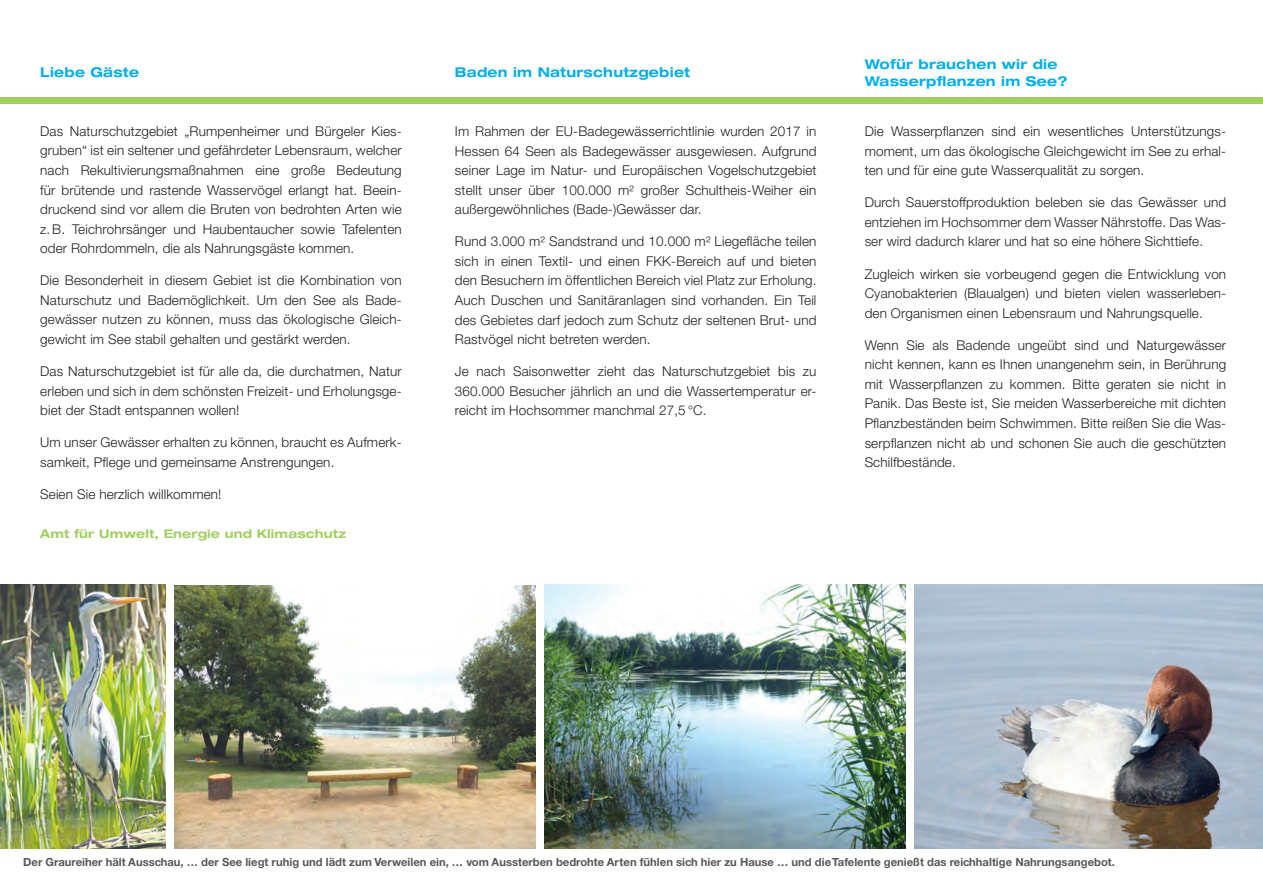
<style>
.page{position:relative;width:1263px;height:893px;background:#fff}
.page>*{position:absolute;margin:0;border:0;box-sizing:border-box;transform-origin:0 0}
.t1{font:300 13.5px/19.5px "Helvetica Neue CE";letter-spacing:.01em;color:#231f20;text-align:justify}
.t2{font:700 expanded 13.5px/16.5px "Helvetica Neue";letter-spacing:.02em;color:#00aeef}
.t3{font:700 expanded 12px "Helvetica Neue";letter-spacing:.01em;color:#a2cf62}
.t4{font:700 11.25px "Helvetica Neue CE";color:#57585a}
</style>
<div class="page">
<div style="left:0;top:98px;width:1263px;height:6px;background:#a2cf62"></div>
<img style="left:544px;top:584px;width:361px;height:264px">
<img style="left:0;top:584px;width:166px;height:264px">
<img style="left:914px;top:584px;width:349px;height:264px">
<img style="left:174px;top:585px;width:362px;height:263px">
<p class="t2" style="left:40px;top:64px;width:100px">Liebe Gäste</p>
<p class="t2" style="left:455px;top:64px;width:237px">Baden im Naturschutzgebiet</p>
<p class="t2" style="left:864px;top:56px;width:204px">Wofür brauchen wir die<br>Wasserpflanzen im See?</p>
<p class="t1" style="left:455px;top:121px;width:363px">Im Rahmen der EU-Badegewässerrichtlinie wurden 2017 in Hessen 64 Seen als Badegewässer ausgewiesen. Aufgrund seiner Lage im Natur- und Europäischen Vogelschutzgebiet stellt unser über 100.000 m² großer Schultheis-Weiher ein außergewöhnliches (Bade-)Gewässer dar.</p>
<p class="t1" style="left:455px;top:232px;width:363px">Rund 3.000 m² Sandstrand und 10.000 m² Liegefläche teilen sich in einen Textil- und einen FKK-Bereich auf und bieten den Besuchern im öffentlichen Bereich viel Platz zur Erholung.<br>Auch Duschen und Sanitäranlagen sind vorhanden. Ein Teil des Gebietes darf jedoch zum Schutz der seltenen Brut- und Rastvögel nicht betreten werden.</p>
<p class="t1" style="left:455px;top:361px;width:363px">Je nach Saisonwetter zieht das Naturschutzgebiet bis zu 360.000 Besucher jährlich an und die Wassertemperatur er&shy;reicht im Hochsommer manchmal 27,5 °C.</p>
<p class="t1" style="left:40px;top:121px;width:363px">Das Naturschutzgebiet „Rumpenheimer und Bürgeler Kies&shy;gruben“ ist ein seltener und gefährdeter Lebensraum, welcher nach Rekultivierungsmaßnahmen eine große Bedeutung für brütende und rastende Wasservögel erlangt hat. Beein&shy;druckend sind vor allem die Bruten von bedrohten Arten wie z.B. Teichrohrsänger und Haubentaucher sowie Tafelenten oder Rohrdommeln, die als Nahrungsgäste kommen.</p>
<p class="t1" style="left:40px;top:270px;width:363px">Die Besonderheit in diesem Gebiet ist die Kombination von Naturschutz und Bademöglichkeit. Um den See als Bade&shy;gewässer nutzen zu können, muss das ökologische Gleich&shy;gewicht im See stabil gehalten und gestärkt werden.</p>
<p class="t1" style="left:40px;top:361px;width:363px">Das Naturschutzgebiet ist für alle da, die durchatmen, Natur erleben und sich in dem schönsten Freizeit- und Erholungsge&shy;biet der Stadt entspannen wollen!</p>
<p class="t1" style="left:40px;top:432px;width:363px">Um unser Gewässer erhalten zu können, braucht es Aufmerk&shy;samkeit, Pflege und gemeinsame Anstrengungen.</p>
<p class="t1" style="left:40px;top:484px;width:183px">Seien Sie herzlich willkommen!</p>
<p class="t3" style="left:40px;top:526px;width:307px">Amt für Umwelt, Energie und Klimaschutz</p>
<p class="t1" style="left:864px;top:121px;width:363px">Die Wasserpflanzen sind ein wesentliches Unterstützungs&shy;moment, um das ökologische Gleichgewicht im See zu erhal&shy;ten und für eine gute Wasserqualität zu sorgen.</p>
<p class="t1" style="left:864px;top:193px;width:363px;text-align:left">Durch Sauerstoffproduktion beleben sie das Gewässer und entziehen im Hochsommer dem Wasser Nährstoffe. Das Was-- ser wird dadurch klarer und hat so eine höhere Sichttiefe.</p>
<p class="t1" style="left:864px;top:264px;width:363px">Zugleich wirken sie vorbeugend gegen die Entwicklung von Cyanobakterien (Blaualgen) und bieten vielen wasserleben&shy;den Organismen einen Lebensraum und Nahrungsquelle.</p>
<p class="t1" style="left:864px;top:335px;width:363px">Wenn Sie als Badende ungeübt sind und Naturgewässer nicht kennen, kann es Ihnen unangenehm sein, in Berührung mit Wasserpflanzen zu kommen. Bitte geraten sie nicht in Panik. Das Beste ist, Sie meiden Wasserbereiche mit dichten Pflanzbeständen beim Schwimmen. Bitte reißen Sie die Was&shy;serpflanzen nicht ab und schonen Sie auch die geschützten Schilfbestände.</p>
<p class="t4" style="left:23px;top:854px;width:1093px">Der Graureiher hält Ausschau, … der See liegt ruhig und lädt zum Verweilen ein, … vom Aussterben bedrohte Arten fühlen sich hier zu Hause … und die Tafelente genießt das reichhaltige Nahrungsangebot.</p>
</div>
